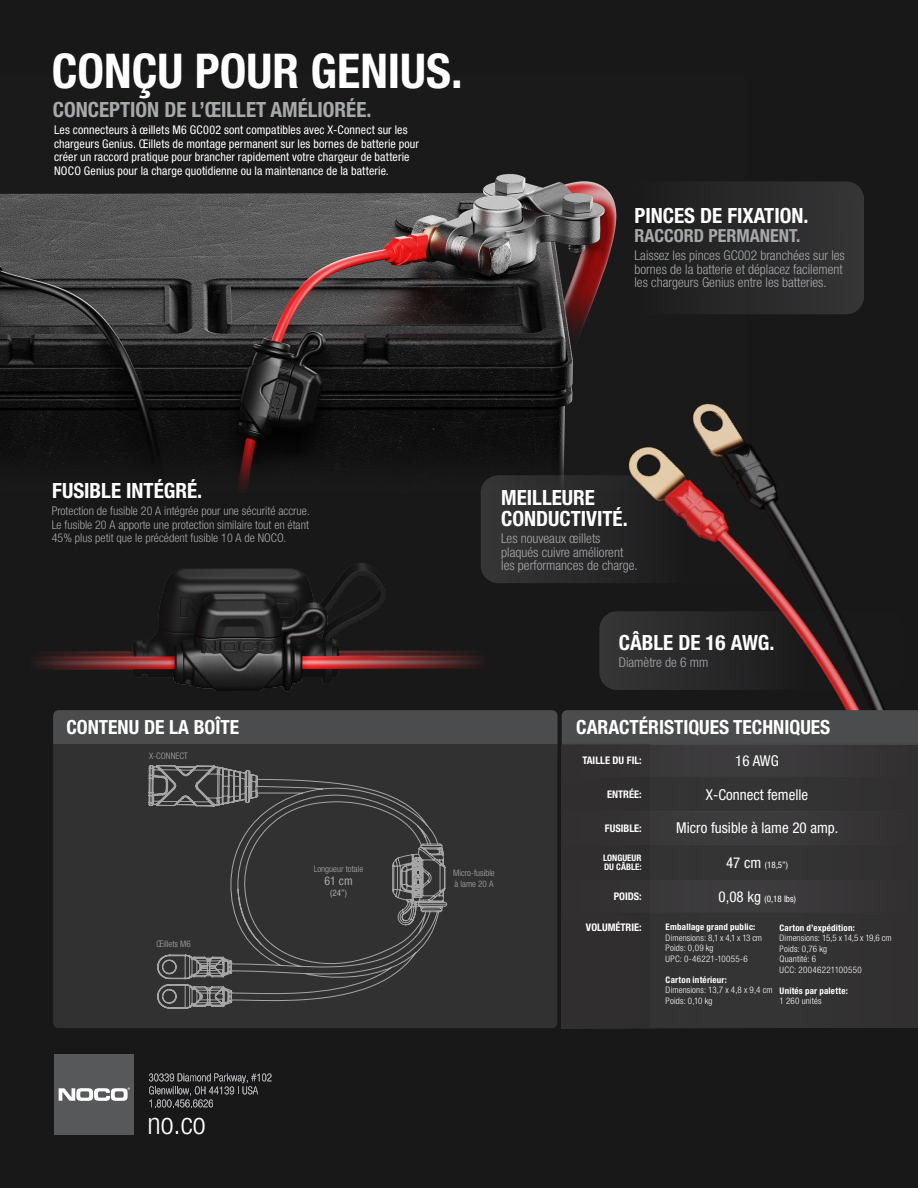
<style>
.page{position:relative;width:918px;height:1188px;background:#191819}
.page>*{position:absolute;margin:0;border:0;box-sizing:border-box;transform-origin:0 0}
.t1{font:700 condensed 48px "Helvetica Neue LTW1 G";color:#fff}
.t2{font:300 condensed 30px "Helvetica Neue LT Std";color:#fff}
.t3{font:700 condensed 21px/21px "Helvetica Neue LTW1 G";color:#fff}
.t4{font:700 condensed 21px "Helvetica Neue LTW1 G";color:#a7aaac}
.t5{font:700 condensed 19.5px "Helvetica Neue LTW1 G";color:#fff}
.t6{font:700 condensed 18px "Helvetica Neue LTW1 G";color:#a7aaac}
.t7{font:condensed 15px "Helvetica Neue LTW1 G";color:#fff}
.t8{font:300 condensed 13.5px/13.5px "Helvetica Neue LTW1 G";color:#a7aaac}
.t9{font:condensed 12px/13.5px "Helvetica Neue LTW1 G";letter-spacing:.01em;color:#fff}
.t10{font:300 condensed 12px/13.5px "Helvetica Neue LTW1 G";color:#a7aaac;text-align:justify}
.t11{font:condensed 12px "Helvetica Neue LTW1 G";color:#a7aaac}
.t12{font:700 condensed 10.5px "Helvetica Neue LTW1 G";color:#fff}
.t13{font:300 condensed 9px "Helvetica Neue LTW1 G";letter-spacing:.015em;color:#fff}
.t14{font:700 condensed 9px "Helvetica Neue LTW1 G";letter-spacing:.02em;color:#fff}
.t15{font:300 condensed 9px/10.5px "Helvetica Neue LTW1 G";color:#a7aaac}
.t16{font:300 condensed 9px "Helvetica Neue LTW1 G";letter-spacing:.035em;color:#fff}
.t17{font:condensed 9px "Helvetica Neue LTW1 G";color:#fff}
.t18{font:700 condensed 9px/9px "Helvetica Neue LTW1 G";color:#fff}
.t19{font:condensed 9px "Helvetica Neue LTW1 G";color:#a7aaac}
.s1{font-size:15px}
</style>
<div class="page">
<img style="left:0;top:173px;width:538px;height:319px">
<svg style="left:532px;top:181px;width:332px;height:133px"></svg>
<svg style="left:149px;top:1074px;width:122px;height:33px"></svg>
<div style="left:54px;top:1054px;width:79px;height:80px;background:#57585a"></div>
<svg style="left:59px;top:1087px;width:71px;height:14px"></svg>
<div style="left:562px;top:745px;width:229px;height:283px;background:#312f30"></div>
<div style="left:689px;top:745px;width:229px;height:283px;background:#312f30"></div>
<svg style="left:53px;top:744px;width:504px;height:284px;fill:#313132"></svg>
<img style="left:36px;top:563px;width:452px;height:129px">
<div style="left:481px;top:475px;width:304px;height:108px;background:#343334;border-radius:18px"></div>
<img style="left:524px;top:310px;width:394px;height:445px">
<div style="left:53px;top:710px;width:865px;height:34px;background:#4b4c4d"></div>
<p class="t1" style="left:52px;top:42px;width:412px">CONÇU POUR GENIUS.</p>
<p class="t4" style="left:53px;top:97px;width:320px">CONCEPTION DE L’ŒILLET AMÉLIORÉE.</p>
<p class="t9" style="left:54px;top:123px;width:367px">Les connecteurs à œillets M6 GC002 sont compatibles avec X-Connect sur les chargeurs Genius. Œillets de montage permanent sur les bornes de batterie pour créer un raccord pratique pour brancher rapidement votre chargeur de batterie NOCO Genius pour la charge quotidienne ou la maintenance de la batterie.</p>
<p class="t3" style="left:634px;top:206px;width:176px">PINCES DE FIXATION.</p>
<p class="t6" style="left:634px;top:225px;width:167px">RACCORD PERMANENT.</p>
<p class="t8" style="left:634px;top:249px;width:212px">Laissez les pinces GC002 branchées sur les bornes de la batterie et déplacez facilement les chargeurs Genius entre les batteries.</p>
<p class="t3" style="left:52px;top:480px;width:152px">FUSIBLE INTÉGRÉ.</p>
<p class="t10" style="left:52px;top:504px;width:260px">Protection de fusible 20 A intégrée pour une sécurité accrue.<br>Le fusible 20 A apporte une protection similaire tout en étant 45% plus petit que le précédent fusible 10 A de NOCO.</p>
<p class="t5" style="left:66px;top:715px;width:174px">CONTENU DE LA BOÎTE</p>
<p class="t15" style="left:149px;top:751px;width:40px">X-CONNECT</p>
<p class="t15" style="left:157px;top:939px;width:36px">Œillets M6</p>
<p class="t2" style="left:147px;top:1107px;width:60px">no.co</p>
<p class="t15" style="left:314px;top:864px;width:51px">Longueur totale</p>
<p class="t11" style="left:324px;top:874px;width:30px">61 cm</p>
<p class="t19" style="left:330px;top:887px;width:18px">(24”)</p>
<p class="t3" style="left:501px;top:487px;width:128px">MEILLEURE<br>CONDUCTIVITÉ.</p>
<p class="t8" style="left:501px;top:532px;width:138px">Les nouveaux œillets plaqués cuivre améliorent les performances de charge.</p>
<p class="t3" style="left:619px;top:632px;width:157px">CÂBLE DE 16 AWG.</p>
<p class="t8" style="left:619px;top:656px;width:91px">Diamètre de 6 mm</p>
<p class="t5" style="left:576px;top:715px;width:256px">CARACTÉRISTIQUES TECHNIQUES</p>
<p class="t15" style="left:453px;top:868px;width:43px">Micro-fusible à lame 20 A</p>
<p class="t12" style="left:582px;top:754px;width:61px">TAILLE DU FIL:</p>
<p class="t7" style="left:735px;top:752px;width:45px">16 AWG</p>
<p class="t12" style="left:607px;top:788px;width:36px">ENTRÉE:</p>
<p class="t12" style="left:605px;top:822px;width:38px">FUSIBLE:</p>
<p class="t18" style="left:603px;top:853px;width:40px">LONGUEUR<br>DU CÂBLE:</p>
<p class="t12" style="left:614px;top:890px;width:29px">POIDS:</p>
<p class="t12" style="left:586px;top:921px;width:57px">VOLUMÉTRIE:</p>
<p class="t7" style="left:706px;top:785px;width:104px">X-Connect femelle</p>
<p class="t7" style="left:676px;top:819px;width:164px">Micro fusible à lame 20 amp.</p>
<p class="t17" style="left:726px;top:859px;width:63px"><span class="s1">47 cm</span> (18,5”)</p>
<p class="t17" style="left:719px;top:893px;width:79px"><span class="s1">0,08 kg</span> (0,18 lbs)</p>
<p class="t14" style="left:666px;top:922px;width:91px">Emballage grand public:</p>
<p class="t13" style="left:666px;top:932px;width:98px">Dimensions: 8,1 x 4,1 x 13 cm</p>
<p class="t13" style="left:666px;top:943px;width:49px">Poids: 0,09 kg</p>
<p class="t16" style="left:666px;top:953px;width:84px">UPC: 0-46221-10055-6</p>
<p class="t14" style="left:666px;top:974px;width:63px">Carton intérieur:</p>
<p class="t13" style="left:666px;top:985px;width:109px">Dimensions: 13,7 x 4,8 x 9,4 cm</p>
<p class="t13" style="left:666px;top:995px;width:48px">Poids: 0,10 kg</p>
<p class="t14" style="left:780px;top:922px;width:77px">Carton d’expédition:</p>
<p class="t13" style="left:780px;top:933px;width:113px">Dimensions: 15,5 x 14,5 x 19,6 cm</p>
<p class="t13" style="left:780px;top:943px;width:49px">Poids: 0,76 kg</p>
<p class="t13" style="left:780px;top:954px;width:38px">Quantité: 6</p>
<p class="t16" style="left:780px;top:964px;width:84px">UCC: 20046221100550</p>
<p class="t14" style="left:780px;top:985px;width:70px">Unités par palette:</p>
<p class="t13" style="left:780px;top:996px;width:44px">1 260 unités</p>
</div>
